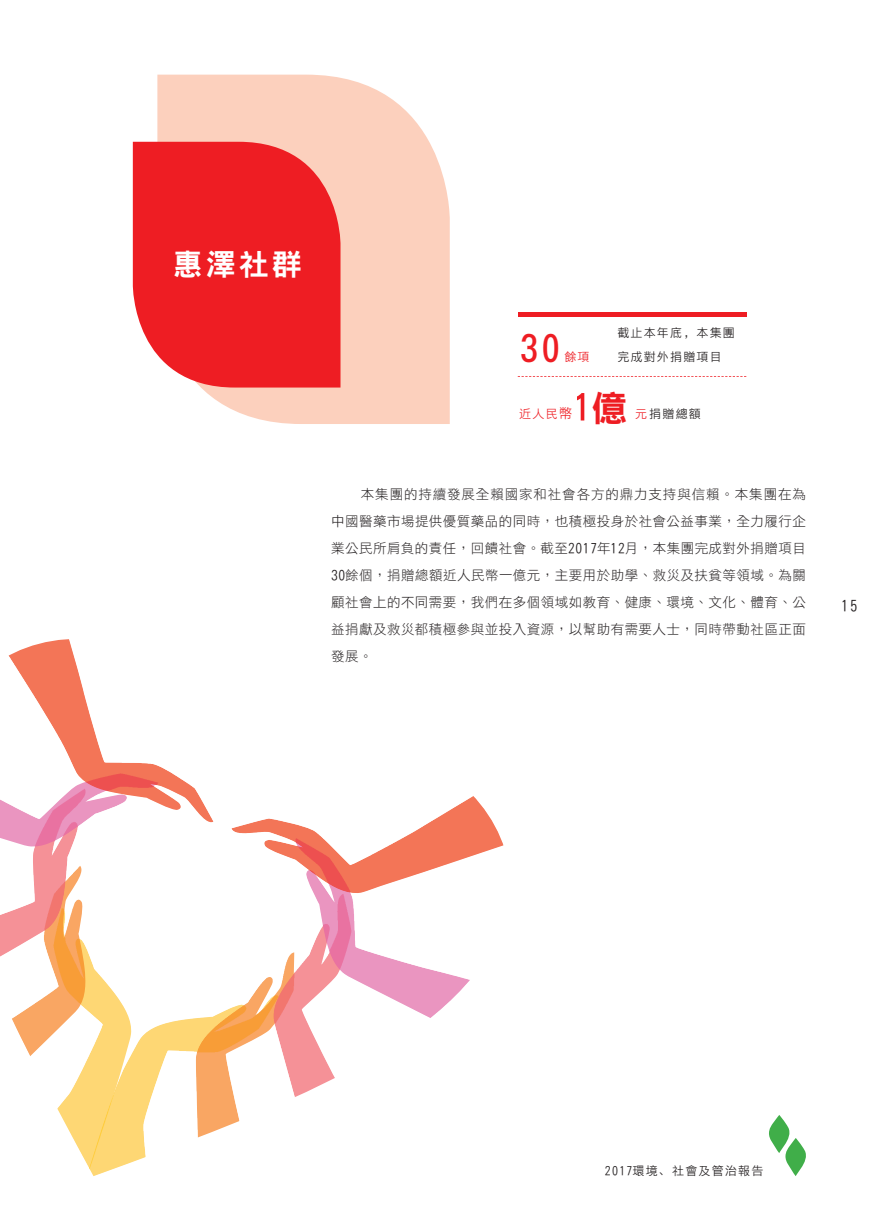
<style>
.page{position:relative;width:893px;height:1212px;background:#fff}
.page>*{position:absolute;margin:0;border:0;box-sizing:border-box;transform-origin:0 0}
.t1{font:36px "DF Hei W7 A";color:#ee1d23}
.t2{font:30px "DF Hei W7 A";color:#fff}
.t3{font:15px "DF Hei W3 A";color:#231f20}
.t4{font:13.5px/27px "DF Hei Std W3";letter-spacing:.035em;color:#231f20;text-align:justify}
.t5{font:12px/24px "DF Hei W3 A";letter-spacing:.1em;color:#231f20}
.t6{font:12px "DF Hei W3 A";color:#ee1d23}
.s1{font-size:13.5px}
.s2{color:#ee1d23}
.s3{font-family:"DF Hei W3 A"}
</style>
<div class="page">
<img style="left:57px;top:958px;width:55px;height:197px">
<img style="left:82px;top:990px;width:113px;height:186px">
<img style="left:195px;top:977px;width:77px;height:161px">
<img style="left:272px;top:953px;width:63px;height:144px">
<img style="left:292px;top:894px;width:178px;height:146px">
<img style="left:231px;top:796px;width:273px;height:98px">
<img style="left:24px;top:1044px;width:63px;height:36px">
<img style="left:0;top:848px;width:90px;height:196px">
<img style="left:0;top:826px;width:78px;height:22px">
<img style="left:0;top:639px;width:214px;height:187px">
<svg style="left:157px;top:75px;width:293px;height:349px;fill:#fcd0bd"></svg>
<svg style="left:133px;top:142px;width:207px;height:245px;fill:#ee1d23"></svg>
<div style="left:518px;top:312px;width:228px;height:5px;background:#ee1d23"></div>
<svg style="left:518px;top:376px;width:228px;height:1px"></svg>
<svg style="left:577px;top:393px;width:7px;height:27px"></svg>
<svg style="left:769px;top:1115px;width:37px;height:61px"></svg>
<h2 class="t2" style="left:173px;top:249px;width:131px">惠澤社群</h2>
<h1 class="t1" style="left:520px;top:330px;width:41px">30</h1>
<p class="t6" style="left:564px;top:351px;width:27px">餘項</p>
<p class="t5" style="left:617px;top:321px;width:119px">截止本年底，本集團完成對外捐贈項目</p>
<h1 class="t1" style="left:592px;top:390px;width:37px">億</h1>
<p class="t6" style="left:519px;top:407px;width:55px">近人民<span class="s1">幣</span></p>
<p class="t5" style="left:635px;top:402px;width:67px"><span class="s2">元</span>捐贈總額</p>
<p class="t4" style="left:331px;top:480px;width:476px;text-indent:30px">本集團的持續發展全賴國家和社會各方的鼎力支持與信賴。本集團在為中國醫藥市場提供優質藥品的同時，也積極投身於社會公益事業，全力履行企業公民所肩負的責任，回饋社會。截至<span class="s3">2017</span>年<span class="s3">12</span>月，本集團完成對外捐贈項目<span class="s3">30</span>餘個，捐贈總額近人民幣一億元，主要用於助學、救災及扶貧等領域。為關顧社會上的不同需要，我們在多個領域如教育、健康、環境、文化、體育、公益捐獻及救災都積極參與並投入資源，以幫助有需要人士，同時帶動社區正面發展。</p>
<p class="t3" style="left:841px;top:598px;width:18px">15</p>
<p class="t5" style="left:605px;top:1159px;width:160px">2017環境、社會及管治報告</p>
</div>
